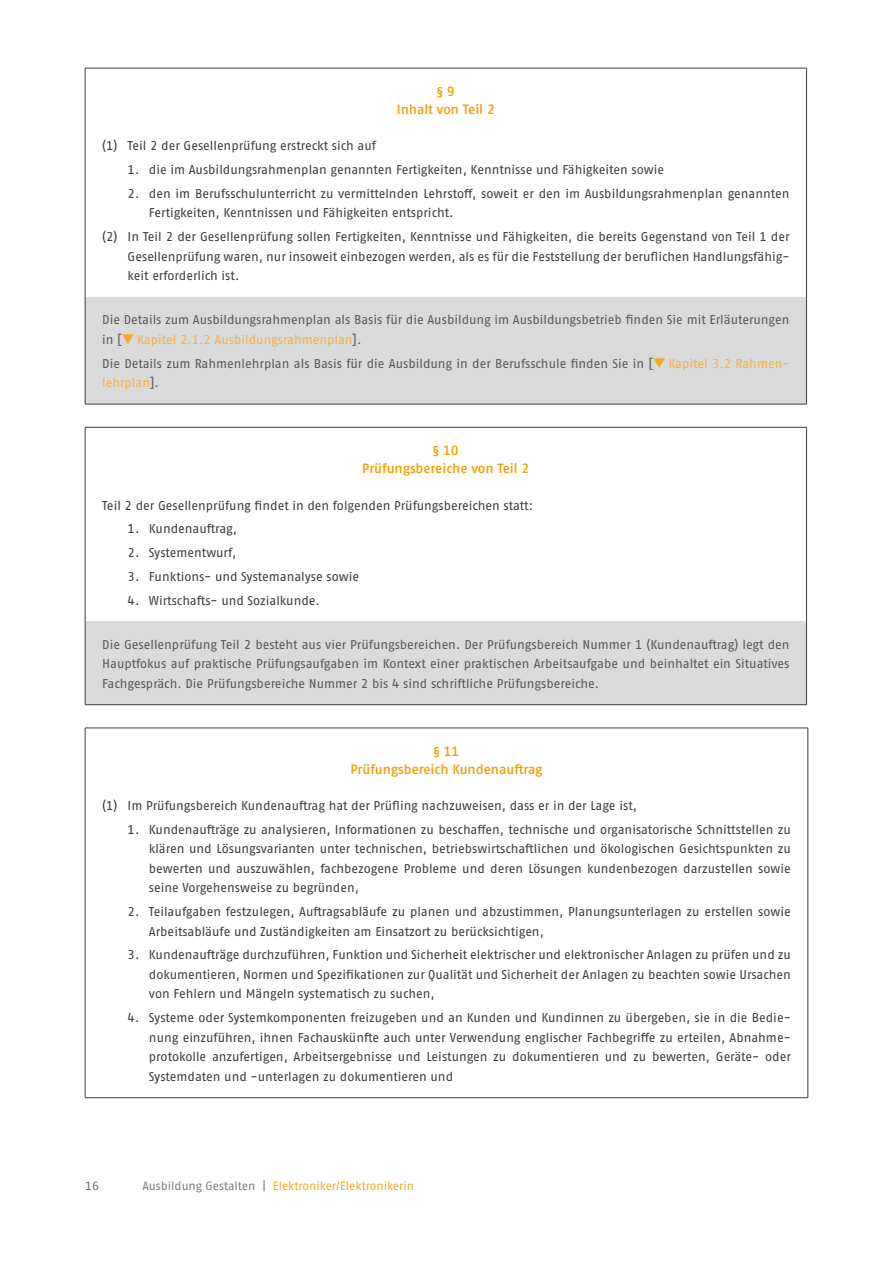
<style>
.page{position:relative;width:893px;height:1263px;background:#fff}
.page>*{position:absolute;margin:0;border:0;box-sizing:border-box;transform-origin:0 0}
.id1135{font:500 13.5px/18px "Fago Pro";letter-spacing:-.005em;color:#f59c00;text-align:center}
.id1221{font:12.75px/19.5px "Fago Pro";letter-spacing:-.005em;color:#3c3c3b;text-align:justify}
.id239{font:12.75px/19.5px "Fago Pro";color:#575756}
.id239-2{font:12.75px/19.5px "Fago Pro";letter-spacing:-.005em;color:#3c3c3b;text-align:justify}
.t1{font:12px "Fago Pro";letter-spacing:-.005em;color:#f7a723}
.t2{font:12px "Fago Pro";color:#6b6b6a}
.s1{color:#f7a723}
.s2{color:#f9b142}
.s3{color:#7c7c7b}
</style>
<div class="page">
<div style="left:85px;top:297px;width:721px;height:107px;background:#dadada"></div>
<hr style="left:85px;top:68px;width:722px;height:1px;background:#3c3c3b">
<hr style="left:85px;top:68px;width:1px;height:229px;background:#3c3c3b">
<hr style="left:806px;top:68px;width:1px;height:229px;background:#3c3c3b">
<hr style="left:85px;top:297px;width:1px;height:107px;background:#3c3c3b">
<hr style="left:806px;top:297px;width:1px;height:107px;background:#3c3c3b">
<hr style="left:85px;top:404px;width:722px;height:1px;background:#3c3c3b">
<div style="left:85px;top:622px;width:721px;height:83px;background:#dadada"></div>
<hr style="left:85px;top:427px;width:722px;height:1px;background:#3c3c3b">
<hr style="left:85px;top:427px;width:1px;height:195px;background:#3c3c3b">
<hr style="left:806px;top:427px;width:1px;height:195px;background:#3c3c3b">
<hr style="left:85px;top:622px;width:1px;height:83px;background:#3c3c3b">
<hr style="left:806px;top:622px;width:1px;height:83px;background:#3c3c3b">
<hr style="left:85px;top:704px;width:722px;height:1px;background:#3c3c3b">
<hr style="left:85px;top:728px;width:723px;height:1px;background:#3c3c3b">
<hr style="left:85px;top:728px;width:1px;height:370px;background:#3c3c3b">
<hr style="left:808px;top:728px;width:1px;height:370px;background:#3c3c3b">
<hr style="left:85px;top:1097px;width:723px;height:1px;background:#3c3c3b">
<p class="id1135" style="left:397px;top:82px;width:100px">§ 9<br>Inhalt von Teil 2</p>
<p class="id239-2" style="left:102px;top:136px;width:275px">(1) Teil 2 der Gesellenprüfung erstreckt sich auf</p>
<p class="id1221" style="left:128px;top:160px;width:538px">1. die im Ausbildungsrahmenplan genannten Fertigkeiten, Kenntnisse und Fähigkeiten sowie</p>
<p class="id1221" style="left:149px;top:184px;width:642px;text-indent:-21px">2. den im Berufsschulunterricht zu vermittelnden Lehrstoff, soweit er den im Ausbildungsrahmenplan genannten<br>Fertigkeiten, Kenntnissen und Fähigkeiten entspricht.</p>
<p class="id239-2" style="left:128px;top:227px;width:663px;text-indent:-26px">(2) In Teil 2 der Gesellenprüfung sollen Fertigkeiten, Kenntnisse und Fähigkeiten, die bereits Gegenstand von Teil 1 der Gesellenprüfung waren, nur insoweit einbezogen werden, als es für die Feststellung der beruflichen Handlungsfähig&shy;keit erforderlich ist.</p>
<p class="id239" style="left:102px;top:310px;width:689px">Die Details zum Ausbildungsrahmenplan als Basis für die Ausbildung im Ausbildungsbetrieb finden Sie mit Erläuterungen in [<span class="s1">❑</span> <span class="s2">Kapitel 2.1.2 Ausbildungsrahmenplan</span>].</p>
<p class="id239" style="left:102px;top:353px;width:689px">Die Details zum Rahmenlehrplan als Basis für die Ausbildung in der Berufsschule finden Sie in [<span class="s1">❑</span> <span class="s2">Kapitel 3.2 Rahmen&shy;lehrplan</span>].</p>
<p class="id1135" style="left:362px;top:441px;width:169px">§ 10<br>Prüfungsbereiche von Teil 2</p>
<p class="id239-2" style="left:102px;top:495px;width:432px">Teil 2 der Gesellenprüfung findet in den folgenden Prüfungsbereichen statt:</p>
<p class="id1221" style="left:128px;top:519px;width:111px">1. Kundenauftrag,</p>
<p class="id1221" style="left:128px;top:543px;width:110px">2. Systementwurf,</p>
<p class="id1221" style="left:128px;top:567px;width:233px">3. Funktions- und Systemanalyse sowie</p>
<p class="id1221" style="left:128px;top:590px;width:194px">4. Wirtschafts- und Sozialkunde.</p>
<p class="id239" style="left:102px;top:634px;width:689px;text-align:justify">Die Gesellenprüfung Teil 2 besteht aus vier Prüfungsbereichen. Der Prüfungsbereich Nummer 1 (Kundenauftrag) legt den Hauptfokus auf praktische Prüfungsaufgaben im Kontext einer praktischen Arbeitsaufgabe und beinhaltet ein Situatives Fachgespräch. Die Prüfungsbereiche Nummer 2 bis 4 sind schriftliche Prüfungsbereiche.</p>
<p class="id1135" style="left:350px;top:742px;width:194px">§ 11<br>Prüfungsbereich Kundenauftrag</p>
<p class="id239-2" style="left:102px;top:796px;width:536px">(1) Im Prüfungsbereich Kundenauftrag hat der Prüfling nachzuweisen, dass er in der Lage ist,</p>
<p class="id1221" style="left:149px;top:820px;width:643px;text-indent:-21px">1. Kundenaufträge zu analysieren, Informationen zu beschaffen, technische und organisatorische Schnittstellen zu klären und Lösungsvarianten unter technischen, betriebswirtschaftlichen und ökologischen Gesichtspunkten zu bewerten und auszuwählen, fachbezogene Probleme und deren Lösungen kundenbezogen darzustellen sowie seine Vorgehensweise zu begründen,</p>
<p class="id1221" style="left:149px;top:902px;width:643px;text-indent:-21px">2. Teilaufgaben festzulegen, Auftragsabläufe zu planen und abzustimmen, Planungsunterlagen zu erstellen sowie<br>Arbeitsabläufe und Zuständigkeiten am Einsatzort zu berücksichtigen,</p>
<p class="id1221" style="left:149px;top:945px;width:643px;text-indent:-21px">3. Kundenaufträge durchzuführen, Funktion und Sicherheit elektrischer und elektronischer Anlagen zu prüfen und zu dokumentieren, Normen und Spezifikationen zur Qualität und Sicherheit der Anlagen zu beachten sowie Ursachen von Fehlern und Mängeln systematisch zu suchen,</p>
<p class="id1221" style="left:149px;top:1008px;width:644px;text-indent:-21px">4. Systeme oder Systemkomponenten freizugeben und an Kunden und Kundinnen zu übergeben, sie in die Bedie&shy;nung einzuführen, ihnen Fachauskünfte auch unter Verwendung englischer Fachbegriffe zu erteilen, Abnahme&shy;protokolle anzufertigen, Arbeitsergebnisse und Leistungen zu dokumentieren und zu bewerten, Geräte- oder Systemdaten und -unterlagen zu dokumentieren und</p>
<p class="t2" style="left:85px;top:1178px;width:15px">16</p>
<p class="t1" style="left:142px;top:1178px;width:273px"><span class="s3">Ausbildung Gestalten |</span> Elektroniker/Elektronikerin</p>
</div>
